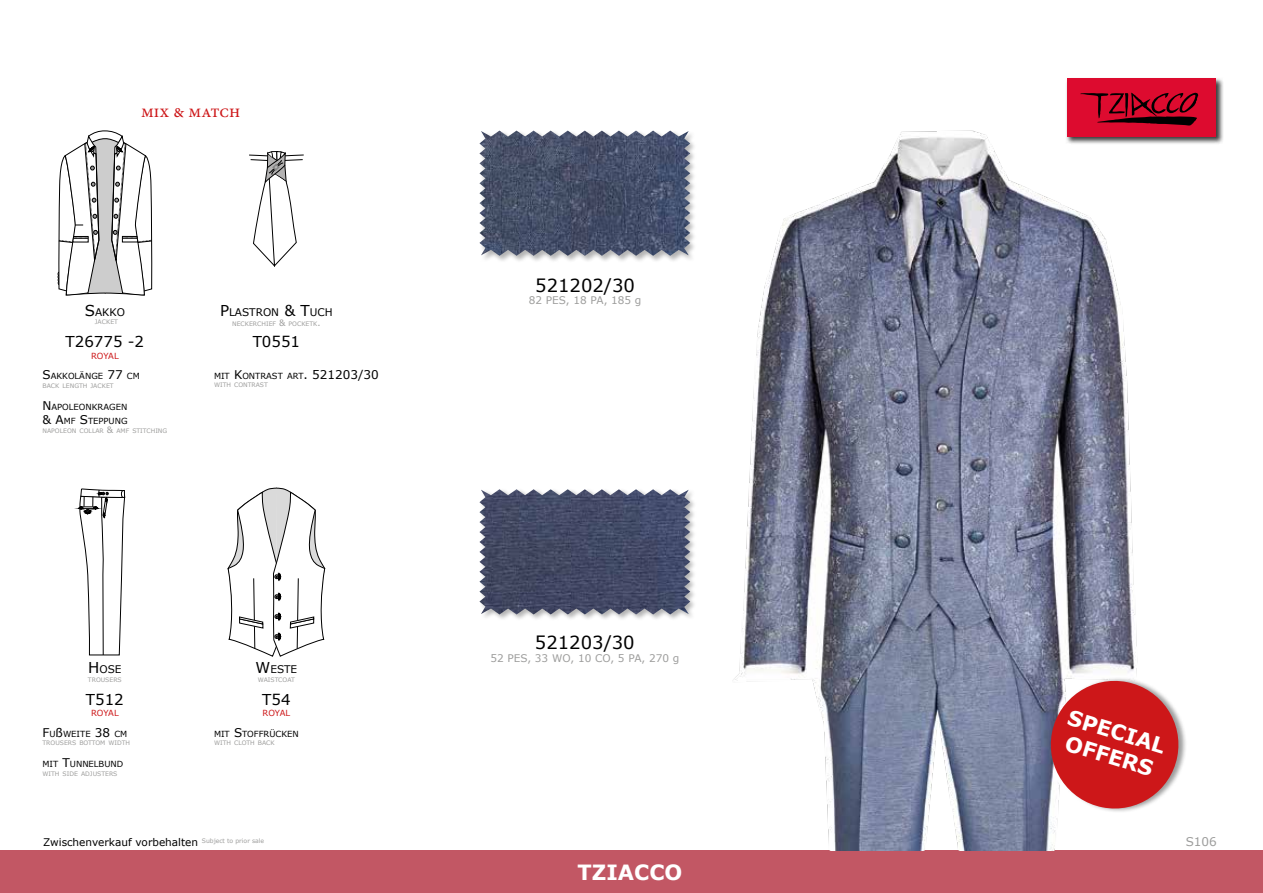
<style>
.page{position:relative;width:1263px;height:893px;background:#fff}
.page>*{position:absolute;margin:0;border:0;box-sizing:border-box;transform-origin:0 0}
.t1{font:700 21px/25.2px "Verdana";color:#fff}
.t2{font:700 21px "Verdana";color:#fff}
.t3{font:18px "Verdana";color:#000}
.t4{font:18px "Minion Pro";color:#cd1719}
.t5{font:15px "Verdana";color:#000}
.t6{font:12px "Verdana";color:#9d9d9c}
.t7{font:10.5px "Verdana";color:#000}
.t8{font:10.5px "Verdana";color:#9d9d9c}
.t9{font:10.5px "Verdana";color:#000}
.t10{font:8.4px/14.4px "Verdana";color:#000}
.t11{font:8.4px "Verdana";letter-spacing:-.01em;color:#cd1719}
.t12{font:6.15px "Verdana";color:#9d9d9c}
.s1{font-size:15px}
.s2{font-size:12px}
.s3{font-size:8.7px}
</style>
<div class="page">
<div style="left:1066px;top:77px;width:158px;height:67px;background:#000;opacity:.75"></div>
<div style="left:1067px;top:79px;width:149px;height:58px;background:#dd0b2f"></div>
<svg style="left:1080px;top:93px;width:118px;height:33px"></svg>
<div style="left:0;top:850px;width:1263px;height:43px;background:#c25764"></div>
<img style="left:733px;top:124px;width:439px;height:726px">
<div style="left:478px;top:129px;width:219px;height:134px;background:#000;opacity:.3"></div>
<img style="left:479px;top:131px;width:211px;height:125px">
<div style="left:478px;top:488px;width:219px;height:133px;background:#000;opacity:.3"></div>
<img style="left:479px;top:489px;width:211px;height:125px">
<svg style="left:58px;top:131px;width:94px;height:164px"></svg>
<svg style="left:228px;top:488px;width:97px;height:168px"></svg>
<svg style="left:80px;top:489px;width:45px;height:166px"></svg>
<svg style="left:249px;top:151px;width:55px;height:115px"></svg>
<div style="left:1051px;top:677px;width:136px;height:136px;background:#000;opacity:.39"></div>
<svg style="left:1045px;top:675px;width:139px;height:139px"></svg>
<h2 class="t4" style="left:141px;top:99px;width:101px">mix &amp; match</h2>
<h3 class="t9" style="left:85px;top:305px;width:42px"><span class="s1">S</span>AKKO</h3>
<p class="t12" style="left:95px;top:318px;width:25px">JACKET</p>
<h3 class="t5" style="left:66px;top:332px;width:80px">T26775 -2</h3>
<h3 class="t11" style="left:91px;top:350px;width:29px">ROYAL</h3>
<h3 class="t10" style="left:43px;top:369px;width:99px"><span class="s2">S</span>AKKOLÄNGE <span class="s2">77</span> CM</h3>
<p class="t12" style="left:43px;top:382px;width:73px">BACK LENGTH JACKET</p>
<h3 class="t10" style="left:43px;top:400px;width:87px"><span class="s2">N</span> APOLEONKRAGEN <span class="s2">&amp; A</span>MF <span class="s2">S</span>TEPPUNG</h3>
<p class="t12" style="left:43px;top:426px;width:126px">NAPOLEON COLLAR <span class="s3">&amp;</span> AMF STITCH ING</p>
<h3 class="t9" style="left:220px;top:305px;width:112px"><span class="s1">P</span> LASTRON <span class="s1">&amp; T</span>UCH</h3>
<p class="t12" style="left:232px;top:320px;width:90px">NECKERCHIEF <span class="s3">&amp;</span> POCKETK<span class="s3">.</span></p>
<h3 class="t5" style="left:253px;top:332px;width:49px">T0551</h3>
<h3 class="t10" style="left:214px;top:369px;width:166px">MIT <span class="s2">K</span>ONTRAST ART<span class="s2">. 521203/30</span></h3>
<p class="t12" style="left:214px;top:381px;width:55px">WITH CONTRAST</p>
<h3 class="t9" style="left:88px;top:663px;width:35px"><span class="s1">H</span>OSE</h3>
<p class="t12" style="left:88px;top:675px;width:35px">TROUSERS</p>
<h3 class="t5" style="left:86px;top:690px;width:39px">T512</h3>
<h3 class="t11" style="left:91px;top:708px;width:29px">ROYAL</h3>
<h3 class="t10" style="left:43px;top:727px;width:86px"><span class="s2">F</span>U<span class="s2">ß</span>WEITE <span class="s2">38</span> CM</h3>
<p class="t12" style="left:43px;top:739px;width:88px">TROUSERS BOTTOM WIDTH</p>
<h3 class="t10" style="left:43px;top:757px;width:82px">MIT <span class="s2">T</span>UNNELBUND</h3>
<p class="t12" style="left:43px;top:770px;width:76px">WITH SIDE ADJUSTERS</p>
<h3 class="t9" style="left:255px;top:663px;width:43px"><span class="s1">W</span>ESTE</h3>
<p class="t12" style="left:258px;top:675px;width:39px">WAISTCOAT</p>
<h3 class="t5" style="left:262px;top:690px;width:30px">T54</h3>
<h3 class="t11" style="left:263px;top:708px;width:29px">ROYAL</h3>
<h3 class="t10" style="left:214px;top:727px;width:86px">MIT <span class="s2">S</span>TOFFRÜCKEN</h3>
<p class="t12" style="left:214px;top:738px;width:62px">WITH CLOTH BACK</p>
<h3 class="t7" style="left:43px;top:836px;width:223px">Zwischenverkauf vorbehalten <sup>Subject</sup> <sup>to</sup> <sup>prior</sup> <sup>sale</sup></h3>
<h2 class="t3" style="left:535px;top:274px;width:101px">521202/30</h2>
<h3 class="t8" style="left:529px;top:294px;width:114px">82 PES, 18 PA, 185 g</h3>
<h2 class="t3" style="left:535px;top:631px;width:101px">521203/30</h2>
<h3 class="t8" style="left:490px;top:651px;width:190px">52 PES, 33 WO, 10 CO, 5 PA, 270 g</h3>
<h1 class="t2" style="left:578px;top:858px;width:106px">TZIACCO</h1>
<h1 class="t1" style="left:1072px;top:705px;width:102px;rotate:17deg">SPECIAL<br>OFFERS</h1>
<h3 class="t6" style="left:1186px;top:834px;width:33px">S106</h3>
</div>
